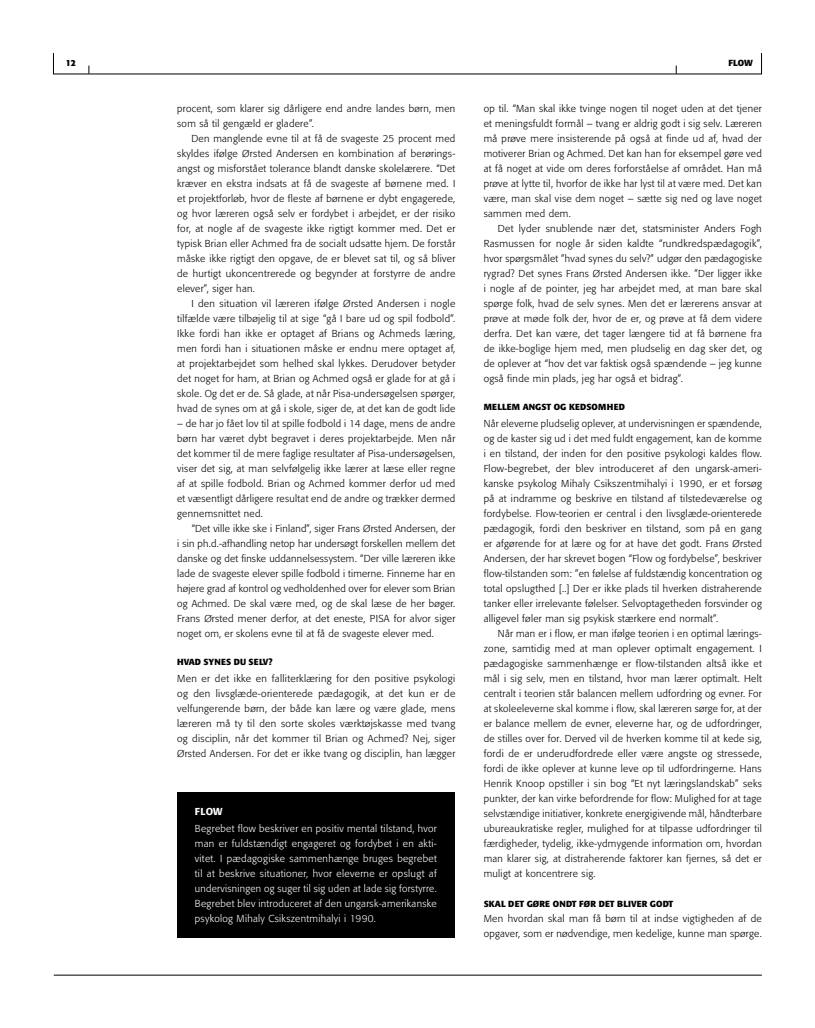
<style>
.page{position:relative;width:815px;height:1028px;background:#fff}
.page>*{position:absolute;margin:0;border:0;box-sizing:border-box;transform-origin:0 0}
.t1{font:300 10px/15px "Formata";letter-spacing:.03em;color:#000;text-align:justify}
.t2{font:300 10px/15px "Formata";letter-spacing:.03em;color:#fff;text-align:justify}
.t3{font:500 10px "Formata";color:#fff}
.t4{font:700 8.75px "Formata";color:#000}
.t5{font:700 8.75px "Formata";letter-spacing:.02em;color:#000}
</style>
<div class="page">
<hr style="left:54px;top:974px;width:708px;height:1px;background:#000">
<div style="left:177px;top:792px;width:277px;height:145px;background:#000"></div>
<p class="t4" style="left:66px;top:57px;width:6px">12</p>
<p class="t1" style="left:177px;top:101px;width:280px">procent, som klarer sig dårligere end andre landes børn, men som så til gengæld er gladere”.</p>
<p class="t1" style="left:177px;top:131px;width:280px;text-indent:14px">Den manglende evne til at få de svageste 25 procent med skyldes ifølge Ørsted Andersen en kombination af berørings&shy;angst og misforstået tolerance blandt danske skolelærere. “Det kræver en ekstra indsats at få de svageste af børnene med. I et projektforløb, hvor de fleste af børnene er dybt engagerede, og hvor læreren også selv er fordybet i arbejdet, er der risiko for, at nogle af de svageste ikke rigtigt kommer med. Det er typisk Brian eller Achmed fra de socialt udsatte hjem. De forstår måske ikke rigtigt den opgave, de er blevet sat til, og så bliver de hurtigt ukoncentrerede og begynder at forstyrre de andre elever”, siger han.</p>
<p class="t1" style="left:177px;top:296px;width:280px;text-indent:14px">I den situation vil læreren ifølge Ørsted Andersen i nogle tilfælde være tilbøjelig til at sige “gå I bare ud og spil fodbold”.<br>Ikke fordi han ikke er optaget af Brians og Achmeds læring, men fordi han i situationen måske er endnu mere optaget af, at projektarbejdet som helhed skal lykkes. Derudover betyder det noget for ham, at Brian og Achmed også er glade for at gå i skole. Og det er de. Så glade, at når Pisa-undersøgelsen spørger, hvad de synes om at gå i skole, siger de, at det kan de godt lide</p>
<p class="t1" style="left:177px;top:416px;width:280px">– de har jo fået lov til at spille fodbold i 14 dage, mens de andre børn har været dybt begravet i deres projektarbejde. Men når det kommer til de mere faglige resultater af Pisa-undersøgelsen, viser det sig, at man selvfølgelig ikke lærer at læse eller regne af at spille fodbold. Brian og Achmed kommer derfor ud med et væsentligt dårligere resultat end de andre og trækker dermed gennemsnittet ned.</p>
<p class="t1" style="left:177px;top:521px;width:280px;text-indent:14px">“Det ville ikke ske i Finland”, siger Frans Ørsted Andersen, der i sin ph.d.-afhandling netop har undersøgt forskellen mellem det danske og det finske uddannelsessystem. “Der ville læreren ikke lade de svageste elever spille fodbold i timerne. Finnerne har en højere grad af kontrol og vedholdenhed over for elever som Brian og Achmed. De skal være med, og de skal læse de her bøger.<br>Frans Ørsted mener derfor, at det eneste, PISA for alvor siger noget om, er skolens evne til at få de svageste elever med.</p>
<p class="t4" style="left:177px;top:656px;width:97px">HVAD SYNES DU SELV?</p>
<p class="t1" style="left:177px;top:671px;width:280px">Men er det ikke en falliterklæring for den positive psykologi og den livsglæde-orienterede pædagogik, at det kun er de velfungerende børn, der både kan lære og være glade, mens læreren må ty til den sorte skoles værktøjskasse med tvang og disciplin, når det kommer til Brian og Achmed? Nej, siger Ørsted Andersen. For det er ikke tvang og disciplin, han lægger</p>
<p class="t3" style="left:195px;top:805px;width:28px">Flow</p>
<p class="t2" style="left:195px;top:821px;width:243px">Begrebet flow beskriver en positiv mental tilstand, hvor man er fuldstændigt engageret og fordybet i en akti&shy;vitet. I pædagogiske sammenhænge bruges begrebet til at beskrive situationer, hvor eleverne er opslugt af undervisningen og suger til sig uden at lade sig forstyrre.<br>Begrebet blev introduceret af den ungarsk-amerikanske psykolog Mihaly Csikszentmihalyi i 1990.</p>
<p class="t4" style="left:729px;top:58px;width:26px">FLOW</p>
<p class="t1" style="left:484px;top:101px;width:280px">op til. “Man skal ikke tvinge nogen til noget uden at det tjener et meningsfuldt formål – tvang er aldrig godt i sig selv. Læreren må prøve mere insisterende på også at finde ud af, hvad der motiverer Brian og Achmed. Det kan han for eksempel gøre ved at få noget at vide om deres forforståelse af området. Han må prøve at lytte til, hvorfor de ikke har lyst til at være med. Det kan være, man skal vise dem noget – sætte sig ned og lave noget sammen med dem.</p>
<p class="t1" style="left:484px;top:221px;width:280px;text-indent:14px">Det lyder snublende nær det, statsminister Anders Fogh Rasmussen for nogle år siden kaldte “rundkredspædagogik”, hvor spørgsmålet ”hvad synes du selv?” udgør den pædagogiske rygrad? Det synes Frans Ørsted Andersen ikke. ”Der ligger ikke i nogle af de pointer, jeg har arbejdet med, at man bare skal spørge folk, hvad de selv synes. Men det er lærerens ansvar at prøve at møde folk der, hvor de er, og prøve at få dem videre derfra. Det kan være, det tager længere tid at få børnene fra de ikke-boglige hjem med, men pludselig en dag sker det, og de oplever at “hov det var faktisk også spændende – jeg kunne også finde min plads, jeg har også et bidrag”.</p>
<p class="t5" style="left:484px;top:401px;width:143px">MELLEM ANGST OG KEDSOMHED</p>
<p class="t1" style="left:484px;top:416px;width:280px">Når eleverne pludselig oplever, at undervisningen er spændende, og de kaster sig ud i det med fuldt engagement, kan de komme i en tilstand, der inden for den positive psykologi kaldes flow.<br>Flow-begrebet, der blev introduceret af den ungarsk-ameri&shy;kanske psykolog Mihaly Csikszentmihalyi i 1990, er et forsøg på at indramme og beskrive en tilstand af tilstedeværelse og fordybelse. Flow-teorien er central i den livsglæde-orienterede pædagogik, fordi den beskriver en tilstand, som på en gang er afgørende for at lære og for at have det godt. Frans Ørsted Andersen, der har skrevet bogen “Flow og fordybelse”, beskriver flow-tilstanden som: ”en følelse af fuldstændig koncentration og total opslugthed [..] Der er ikke plads til hverken distraherende tanker eller irrelevante følelser. Selvoptagetheden forsvinder og alligevel føler man sig psykisk stærkere end normalt”.</p>
<p class="t1" style="left:484px;top:626px;width:280px;text-indent:14px">Når man er i flow, er man ifølge teorien i en optimal lærings&shy;zone, samtidig med at man oplever optimalt engagement. I pædagogiske sammenhænge er flow-tilstanden altså ikke et mål i sig selv, men en tilstand, hvor man lærer optimalt. Helt centralt i teorien står balancen mellem udfordring og evner. For at skoleeleverne skal komme i flow, skal læreren sørge for, at der er balance mellem de evner, eleverne har, og de udfordringer, de stilles over for. Derved vil de hverken komme til at kede sig, fordi de er underudfordrede eller være angste og stressede, fordi de ikke oplever at kunne leve op til udfordringerne. Hans Henrik Knoop opstiller i sin bog “Et nyt læringslandskab” seks punkter, der kan virke befordrende for flow: Mulighed for at tage selvstændige initiativer, konkrete energigivende mål, håndterbare ubureaukratiske regler, mulighed for at tilpasse udfordringer til færdigheder, tydelig, ikke-ydmygende information om, hvordan man klarer sig, at distraherende faktorer kan fjernes, så det er muligt at koncentrere sig.</p>
<p class="t4" style="left:484px;top:898px;width:191px">SKAL DET GØRE ONDT FØR DET BLIVER GODT</p>
<p class="t1" style="left:484px;top:911px;width:280px">Men hvordan skal man få børn til at indse vigtigheden af de opgaver, som er nødvendige, men kedelige, kunne man spørge.</p>
</div>
